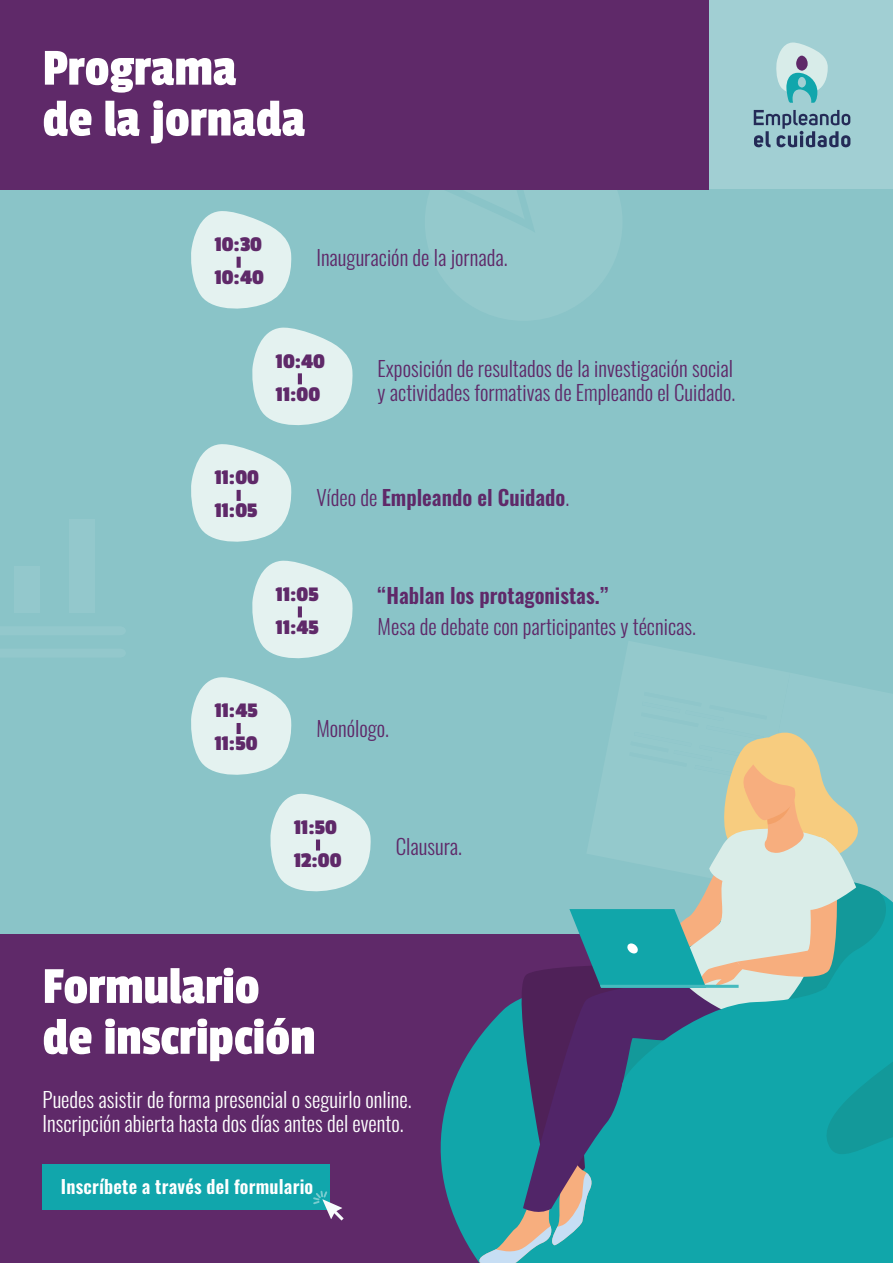
<style>
.page{position:relative;width:893px;height:1263px;background:#fff}
.page>*{position:absolute;margin:0;border:0;box-sizing:border-box;transform-origin:0 0}
.t1{font:54.3px/50.8px "Passion One";color:#fff}
.t2{font:700 21.9px/32.8px "Passion One";color:#5f2969}
.t3{font:300 21px/24px "Oswald";color:#5f2969}
.t4{font:300 21px/24px "Oswald";color:#fff}
.t5{font:600 21px "Oswald";color:#5f2969}
.t6{font:600 18.45px "Oswald";letter-spacing:.01em;color:#fff}
.s1{font-weight:300}
</style>
<div class="page">
<div style="left:0;top:189px;width:893px;height:745px;background:#8ac4c8"></div>
<div style="left:0;top:934px;width:893px;height:329px;background:#5f2969"></div>
<div style="left:14px;top:566px;width:26px;height:46px;background:#93c8cc"></div>
<div style="left:69px;top:519px;width:26px;height:93px;background:#93c8cc"></div>
<svg style="left:440px;top:1040px;width:37px;height:220px;fill:#11a6aa"></svg>
<svg style="left:477px;top:732px;width:416px;height:531px"></svg>
<svg style="left:191px;top:211px;width:101px;height:98px"></svg>
<svg style="left:237px;top:257px;width:4px;height:11px"></svg>
<svg style="left:252px;top:327px;width:101px;height:99px"></svg>
<hr style="left:298px;top:373px;width:4px;height:11px;background:#5f2969">
<svg style="left:191px;top:444px;width:101px;height:98px"></svg>
<svg style="left:237px;top:490px;width:4px;height:11px"></svg>
<svg style="left:252px;top:560px;width:101px;height:99px"></svg>
<hr style="left:298px;top:606px;width:4px;height:11px;background:#5f2969">
<svg style="left:191px;top:677px;width:101px;height:98px"></svg>
<svg style="left:237px;top:723px;width:4px;height:11px"></svg>
<svg style="left:270px;top:793px;width:101px;height:99px"></svg>
<hr style="left:316px;top:839px;width:4px;height:11px;background:#5f2969">
<div style="left:695px;top:0;width:198px;height:190px;background:#a1cfd3"></div>
<div style="left:0;top:0;width:709px;height:190px;background:#5f2969"></div>
<svg style="left:776px;top:42px;width:52px;height:61px"></svg>
<div style="left:796px;top:56px;width:12px;height:15px;background:#5f2969;border-radius:50%"></div>
<svg style="left:754px;top:110px;width:96px;height:37px"></svg>
<div style="left:43px;top:1164px;width:287px;height:46px;background:#11a6ac"></div>
<svg style="left:313px;top:1191px;width:31px;height:29px"></svg>
<h1 class="t1" style="left:43px;top:42px;width:264px">Programa<br>de la jornada</h1>
<p class="t2" style="left:215px;top:228px;width:51px">10:30<br>10:40</p>
<p class="t3" style="left:316px;top:243px;width:193px">Inauguración de la jornada.</p>
<p class="t2" style="left:276px;top:344px;width:51px">10:40<br>11:00</p>
<p class="t3" style="left:378px;top:354px;width:359px">Exposición de resultados de la investigación social y actividades formativas de Empleando el Cuidado.</p>
<p class="t2" style="left:215px;top:461px;width:46px">11:00<br>11:05</p>
<p class="t5" style="left:316px;top:486px;width:254px"><span class="s1">Vídeo de</span> Empleando el Cuidado<span class="s1">.</span></p>
<p class="t2" style="left:276px;top:577px;width:44px">11:05<br>11:45</p>
<p class="t5" style="left:378px;top:584px;width:232px">“Hablan los protagonistas.”</p>
<p class="t3" style="left:378px;top:612px;width:320px">Mesa de debate con participantes y técnicas.</p>
<p class="t2" style="left:215px;top:694px;width:44px">11:45<br>11:50</p>
<p class="t3" style="left:316px;top:714px;width:74px">Monólogo.</p>
<p class="t2" style="left:294px;top:810px;width:49px">11:50<br>12:00</p>
<p class="t3" style="left:396px;top:832px;width:68px">Clausura.</p>
<h1 class="t1" style="left:43px;top:960px;width:275px">Formulario de inscripción</h1>
<p class="t4" style="left:43px;top:1085px;width:371px">Puedes asistir de forma presencial o seguirlo online.<br>Inscripción abierta hasta dos días antes del evento.</p>
<p class="t6" style="left:61px;top:1177px;width:254px">Inscríbete a través del formulario</p>
</div>
